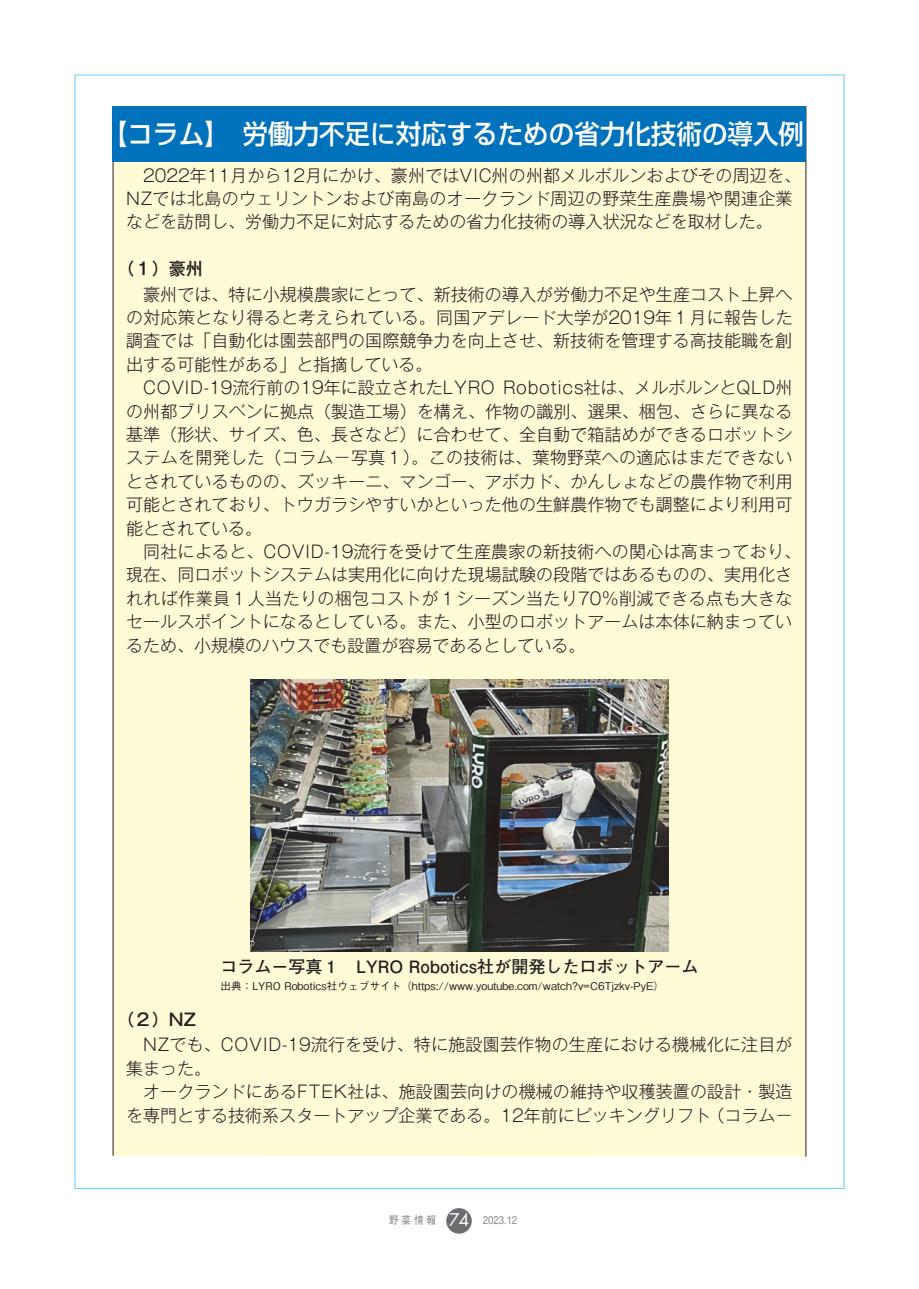
<style>
.page{position:relative;width:919px;height:1289px;background:#fff}
.page>*{position:absolute;margin:0;border:0;box-sizing:border-box;transform-origin:0 0}
.t1{font:500 26.55px "Shin Go Pro";color:#fff;scale:.96 1}
.t2{font:300 16.95px/23.4px "Gothic MB101 Pro";letter-spacing:.005em;color:#231f20}
.t3{font:700 16.95px "Futo Go B101 Pr 5";color:#231f20}
.t4{font:500 16.95px "Gothic MB101 Pro";color:#231f20}
.t5{font:500 10.65px "Gothic BBB Pr 5";color:#231f20}
.t6{font:700 10.65px "Futo Go B101 Pr 5";color:#939598;scale:.9 1}
.s1{font-family:"Futura Std";font-weight:400;font-size:16.95px;color:#fff}
</style>
<div class="page">
<div style="left:446px;top:1208px;width:25px;height:25px;background:#6c6d70;border-radius:50%"></div>
<div style="left:112px;top:106px;width:694px;height:1051px;background:#fffbd6"></div>
<div style="left:113px;top:106px;width:693px;height:56px;background:#0072bc"></div>
<img style="left:250px;top:679px;width:418px;height:272px">
<h1 class="t1" style="left:102px;top:112px;width:732px">【コラム】　労働力不足に対応するための省力化技術の導入例</h1>
<p class="t2" style="left:126px;top:161px;width:676px;text-indent:17px">2022年11月から12月にかけ、豪州ではVIC州の州都メルボルンおよびその周辺を、<br>NZでは北島のウェリントンおよび南島のオークランド周辺の野菜生産農場や関連企業などを訪問し、労働力不足に対応するための省力化技術の導入状況などを取材した。</p>
<p class="t4" style="left:118px;top:254px;width:87px">（１）豪州</p>
<p class="t2" style="left:126px;top:280px;width:668px;text-align:justify;text-indent:17px">豪州では、特に小規模農家にとって、新技術の導入が労働力不足や生産コスト上昇への対応策となり得ると考えられている。同国アデレード大学が2019年１月に報告した調査では「自動化は園芸部門の国際競争力を向上させ、新技術を管理する高技能職を創出する可能性がある」と指摘している。</p>
<p class="t2" style="left:126px;top:374px;width:668px;text-align:justify;text-indent:17px">COVID-19流行前の19年に設立されたLYRO Robotics社は、メルボルンとQLD州の州都ブリスベンに拠点（製造工場）を構え、作物の識別、選果、梱包、さらに異なる基準（形状、サイズ、色、長さなど）に合わせて、全自動で箱詰めができるロボットシステムを開発した（コラム－写真１）。この技術は、葉物野菜への適応はまだできないとされているものの、ズッキーニ、マンゴー、アボカド、かんしょなどの農作物で利用可能とされており、トウガラシやすいかといった他の生鮮農作物でも調整により利用可能とされている。</p>
<p class="t2" style="left:126px;top:537px;width:676px;text-indent:17px">同社によると、COVID-19流行を受けて生産農家の新技術への関心は高まっており、現在、同ロボットシステムは実用化に向けた現場試験の段階ではあるものの、実用化されれば作業員１人当たりの梱包コストが１シーズン当たり70％削減できる点も大きなセールスポイントになるとしている。また、小型のロボットアームは本体に納まっているため、小規模のハウスでも設置が容易であるとしている。</p>
<p class="t3" style="left:220px;top:952px;width:479px">コラム－写真１　LYRO Robotics社が開発したロボットアーム</p>
<p class="t5" style="left:220px;top:977px;width:445px">出典：LYRO Robotics社ウェブサイト（https://www.youtube.com/watch?v=C6Tjzkv-PyE）</p>
<p class="t4" style="left:118px;top:1005px;width:80px">（２）NZ</p>
<p class="t2" style="left:126px;top:1030px;width:668px;text-indent:17px">NZでも、COVID-19流行を受け、特に施設園芸作物の生産における機械化に注目が集まった。</p>
<p class="t2" style="left:126px;top:1077px;width:668px;text-align:right">オークランドにあるFTEK社は、施設園芸向けの機械の維持や収穫装置の設計・製造を専門とする技術系スタートアップ企業である。12年前にピッキングリフト（コラム－</p>
<p class="t6" style="left:389px;top:1211px;width:144px">野菜情報 <span class="s1">74</span> 2023.12</p>
</div>
